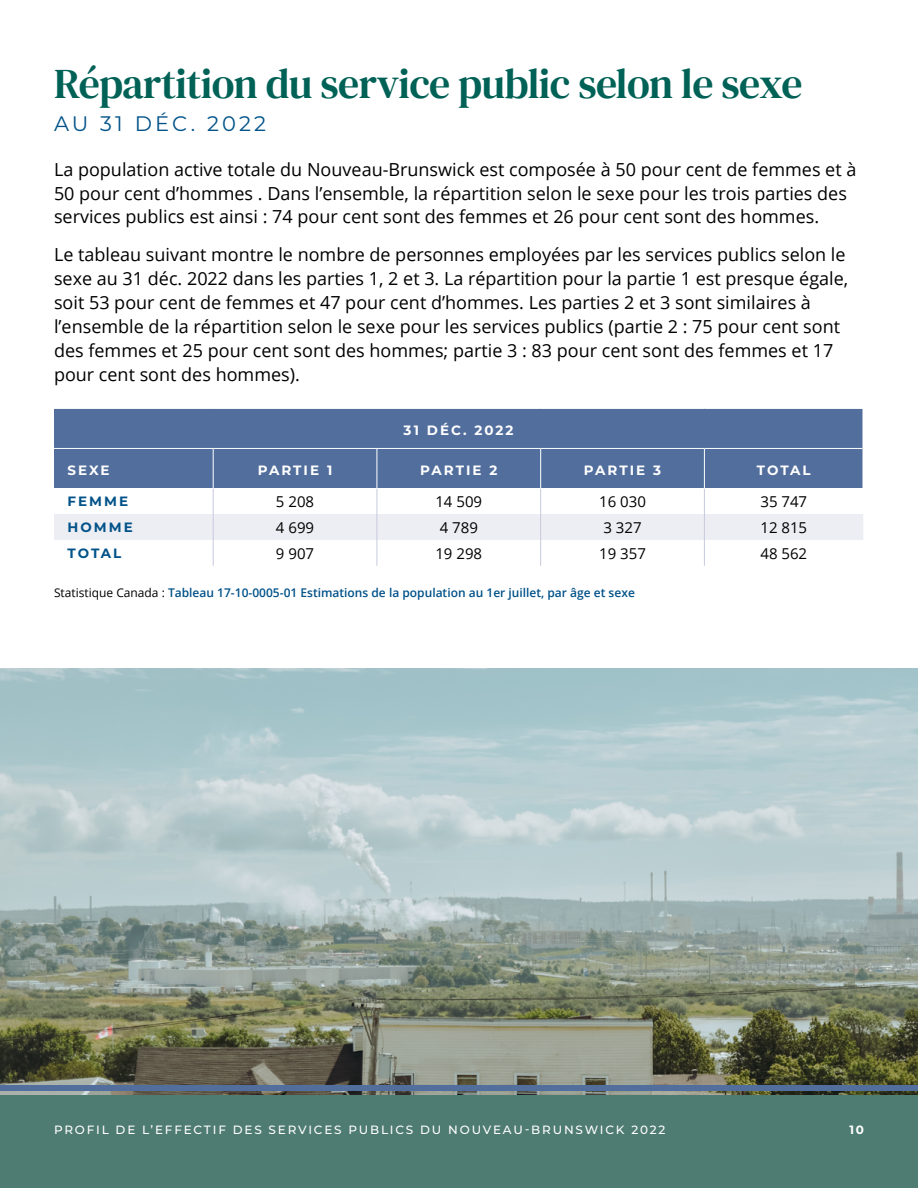
<style>
.page{position:relative;width:918px;height:1188px;background:#fff}
.page>*{position:absolute;margin:0;border:0;box-sizing:border-box;transform-origin:0 0}
.t1{font:42px "DM Serif Text";letter-spacing:-.015em;color:#006156}
.t2{font:21px "Montserrat";letter-spacing:.15em;color:#015289}
.t3{font:18px/24px "Open Sans";color:#000}
.t4{font:15px "Open Sans";color:#000}
.t5{font:700 13.5px "Montserrat";letter-spacing:.15em;color:#fff}
.t6{font:700 13.5px "Montserrat";letter-spacing:.15em;color:#015289}
.t7{font:600 12px "Open Sans";color:#015289}
.t8{font:500 12px "Montserrat";letter-spacing:.15em;color:#fff}
.t9{font:700 12px "Montserrat";color:#fff}
.s1{font-weight:400;color:#000}
</style>
<div class="page">
<div style="left:54px;top:409px;width:808px;height:79px;background:#526e9d"></div>
<hr style="left:54px;top:448px;width:159px;height:1px;background:#fff">
<hr style="left:213px;top:448px;width:164px;height:1px;background:#fff">
<hr style="left:213px;top:449px;width:1px;height:39px;background:#fff">
<hr style="left:377px;top:448px;width:164px;height:1px;background:#fff">
<hr style="left:377px;top:449px;width:1px;height:39px;background:#fff">
<hr style="left:541px;top:448px;width:163px;height:1px;background:#fff">
<hr style="left:540px;top:449px;width:1px;height:39px;background:#fff">
<hr style="left:704px;top:448px;width:159px;height:1px;background:#fff">
<hr style="left:704px;top:449px;width:1px;height:39px;background:#fff">
<svg style="left:54px;top:489px;width:809px;height:77px"></svg>
<img style="left:0;top:669px;width:918px;height:426px">
<div style="left:0;top:1095px;width:918px;height:93px;background:#4e7b72"></div>
<div style="left:0;top:1085px;width:918px;height:6px;background:#526e9d"></div>
<h1 class="t1" style="left:54px;top:59px;width:750px">Répartition du service public selon le sexe</h1>
<p class="t2" style="left:54px;top:109px;width:214px">AU 31 DÉC. 2022</p>
<p class="t3" style="left:54px;top:157px;width:804px">La population active totale du Nouveau-Brunswick est composée à 50 pour cent de femmes et à<br>50 pour cent d’hommes . Dans l’ensemble, la répartition selon le sexe pour les trois parties des services publics est ainsi : 74 pour cent sont des femmes et 26 pour cent sont des hommes.</p>
<p class="t3" style="left:54px;top:242px;width:796px">Le tableau suivant montre le nombre de personnes employées par les services publics selon le sexe au 31 déc. 2022 dans les parties 1, 2 et 3. La répartition pour la partie 1 est presque égale, soit 53 pour cent de femmes et 47 pour cent d’hommes. Les parties 2 et 3 sont similaires à l’ensemble de la répartition selon le sexe pour les services publics (partie 2 : 75 pour cent sont des femmes et 25 pour cent sont des hommes; partie 3 : 83 pour cent sont des femmes et 17 pour cent sont des hommes).</p>
<p class="t5" style="left:404px;top:420px;width:111px">31 DÉC. 2022</p>
<p class="t5" style="left:67px;top:460px;width:44px">SEXE</p>
<p class="t5" style="left:258px;top:460px;width:76px">PARTIE 1</p>
<p class="t5" style="left:420px;top:460px;width:79px">PARTIE 2</p>
<p class="t5" style="left:584px;top:460px;width:79px">PARTIE 3</p>
<p class="t5" style="left:757px;top:460px;width:55px">TOTAL</p>
<p class="t6" style="left:67px;top:492px;width:62px">FEMME</p>
<p class="t4" style="left:276px;top:491px;width:40px">5 208</p>
<p class="t4" style="left:435px;top:491px;width:48px">14 509</p>
<p class="t4" style="left:599px;top:491px;width:48px">16 030</p>
<p class="t4" style="left:760px;top:491px;width:48px">35 747</p>
<p class="t6" style="left:68px;top:518px;width:67px">HOMME</p>
<p class="t4" style="left:276px;top:517px;width:40px">4 699</p>
<p class="t4" style="left:440px;top:517px;width:40px">4 789</p>
<p class="t4" style="left:603px;top:517px;width:40px">3 327</p>
<p class="t4" style="left:760px;top:517px;width:48px">12 815</p>
<p class="t6" style="left:68px;top:543px;width:55px">TOTAL</p>
<p class="t4" style="left:276px;top:543px;width:40px">9 907</p>
<p class="t4" style="left:435px;top:543px;width:48px">19 298</p>
<p class="t4" style="left:599px;top:543px;width:48px">19 357</p>
<p class="t4" style="left:760px;top:543px;width:48px">48 562</p>
<p class="t7" style="left:54px;top:585px;width:582px"><span class="s1">Statistique Canada :</span> Tableau 17-10-0005-01 Estimations de la population au 1er juillet, par âge et sexe</p>
<p class="t8" style="left:54px;top:1121px;width:613px">PROFIL DE L’EFFECTIF DES SERVICES PUBLICS DU NOUVEAU-BRUNSWICK 2022</p>
<p class="t9" style="left:849px;top:1121px;width:16px">10</p>
</div>
